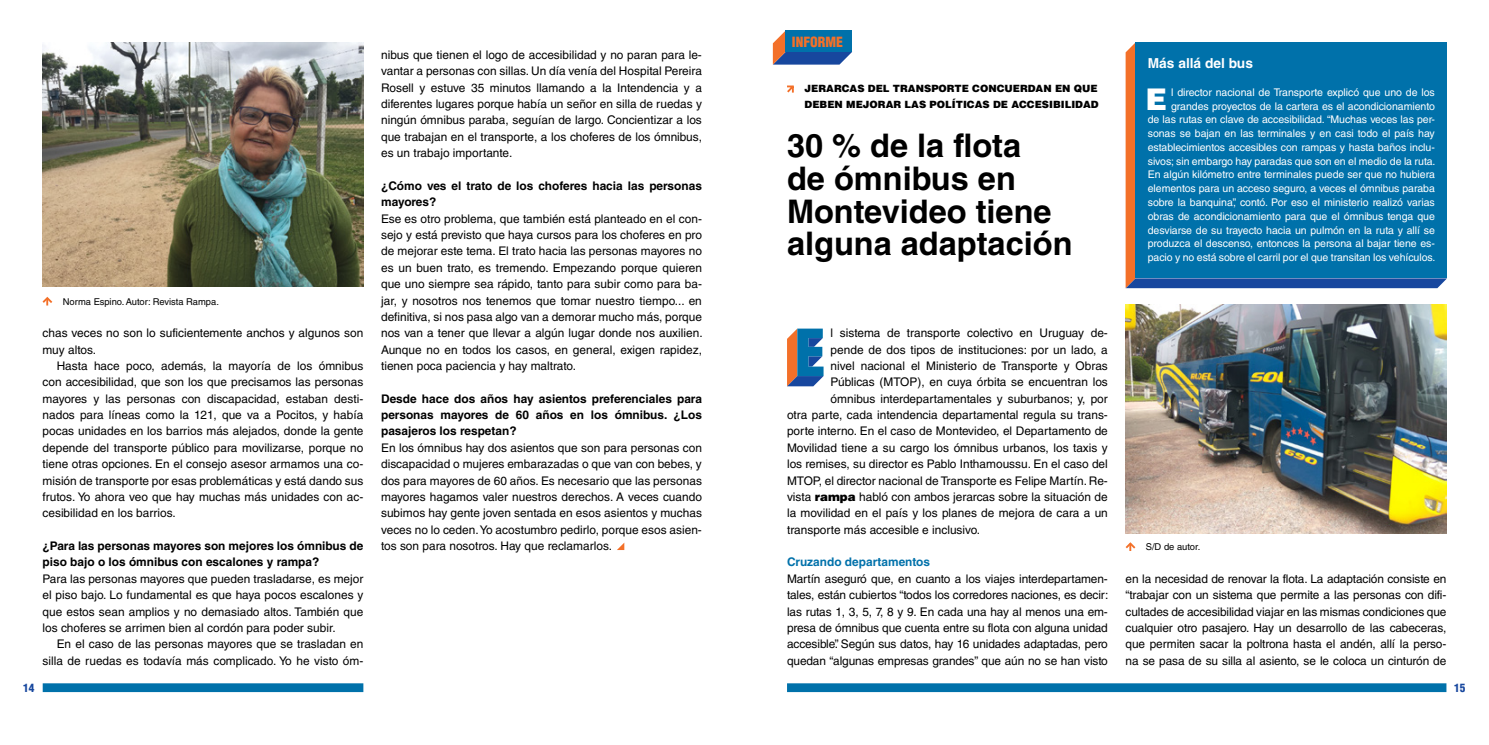
<style>
.page{position:relative;width:1489px;height:745px;background:#fff}
.page>*{position:absolute;margin:0;border:0;box-sizing:border-box;transform-origin:0 0}
.t1{font:700 32.5px/32.8px "Helvetica LT Std";color:#000}
.t2{font:900 29.88px "Helvetica LT Std";color:#fff}
.t3{font:700 13.75px "Helvetica LT Std";color:#fff}
.t4{font:900 condensed 13.75px "Helvetica LT Std";color:#f37029}
.t5{font:11.88px/16.4px "Helvetica LT Std";color:#000;text-align:justify}
.t6{font:700 11.88px/16.4px "Helvetica LT Std";color:#000}
.t7{font:700 11.88px "Helvetica LT Std";color:#0071aa}
.t8{font:900 condensed 11.25px "Helvetica LT Std";color:#17479e}
.t9{font:10.5px/13.8px "Helvetica LT Std";letter-spacing:-.005em;color:#fff;text-align:right}
.t10{font:900 10px/16.4px "Helvetica LT Std";color:#000}
.t11{font:9.38px "Helvetica LT Std";color:#000}
.s1{font-weight:900}
</style>
<div class="page">
<div style="left:43px;top:682px;width:320px;height:9px;background:#0071aa"></div>
<div style="left:787px;top:682px;width:659px;height:9px;background:#0071aa"></div>
<svg style="left:618px;top:543px;width:6px;height:6px"></svg>
<svg style="left:772px;top:31px;width:80px;height:34px"></svg>
<div style="left:785px;top:30px;width:67px;height:22px;background:#0071aa"></div>
<svg style="left:787px;top:85px;width:7px;height:8px"></svg>
<svg style="left:787px;top:328px;width:36px;height:58px;background:#5a7994"></svg>
<svg style="left:1125px;top:43px;width:321px;height:245px;background:#7d6275"></svg>
<div style="left:1135px;top:43px;width:311px;height:235px;background:#0071aa"></div>
<img style="left:43px;top:43px;width:320px;height:243px">
<svg style="left:42px;top:296px;width:11px;height:9px"></svg>
<img style="left:1125px;top:304px;width:321px;height:229px">
<svg style="left:1125px;top:542px;width:11px;height:8px"></svg>
<p class="t11" style="left:63px;top:295px;width:158px">Norma Espino. Autor: Revista Rampa.</p>
<p class="t5" style="left:43px;top:324px;width:322px">chas veces no son lo suficientemente anchos y algunos son muy altos.</p>
<p class="t5" style="left:43px;top:357px;width:322px;text-indent:14px">Hasta hace poco, además, la mayoría de los ómnibus con accesibilidad, que son los que precisamos las personas mayores y las personas con discapacidad, estaban desti&shy;nados para líneas como la 121, que va a Pocitos, y había pocas unidades en los barrios más alejados, donde la gente depende del transporte público para movilizarse, porque no tiene otras opciones. En el consejo asesor armamos una co&shy;misión de transporte por esas problemáticas y está dando sus frutos. Yo ahora veo que hay muchas más unidades con ac&shy;cesibilidad en los barrios.</p>
<p class="t6" style="left:43px;top:537px;width:322px">¿Para las personas mayores son mejores los ómnibus de piso bajo o los ómnibus con escalones y rampa?</p>
<p class="t5" style="left:43px;top:570px;width:322px">Para las personas mayores que pueden trasladarse, es mejor el piso bajo. Lo fundamental es que haya pocos escalones y que estos sean amplios y no demasiado altos. También que los choferes se arrimen bien al cordón para poder subir.</p>
<p class="t5" style="left:43px;top:635px;width:322px;text-align:right">En el caso de las personas mayores que se trasladan en silla de ruedas es todavía más complicado. Yo he visto óm-</p>
<p class="t5" style="left:381px;top:46px;width:322px">nibus que tienen el logo de accesibilidad y no paran para le&shy;vantar a personas con sillas. Un día venía del Hospital Pereira Rosell y estuve 35 minutos llamando a la Intendencia y a diferentes lugares porque había un señor en silla de ruedas y ningún ómnibus paraba, seguían de largo. Concientizar a los que trabajan en el transporte, a los choferes de los ómnibus, es un trabajo importante.</p>
<p class="t6" style="left:381px;top:177px;width:322px">¿Cómo ves el trato de los choferes hacia las personas mayores?</p>
<p class="t5" style="left:381px;top:210px;width:323px">Ese es otro problema, que también está planteado en el con&shy;sejo y está previsto que haya cursos para los choferes en pro de mejorar este tema. El trato hacia las personas mayores no es un buen trato, es tremendo. Empezando porque quieren que uno siempre sea rápido, tanto para subir como para ba&shy;jar, y nosotros nos tenemos que tomar nuestro tiempo... en definitiva, si nos pasa algo van a demorar mucho más, porque nos van a tener que llevar a algún lugar donde nos auxilien.<br>Aunque no en todos los casos, en general, exigen rapidez, tienen poca paciencia y hay maltrato.</p>
<p class="t6" style="left:381px;top:390px;width:322px;text-align:justify">Desde hace dos años hay asientos preferenciales para personas mayores de 60 años en los ómnibus. ¿Los pasajeros los respetan?</p>
<p class="t5" style="left:381px;top:439px;width:322px">En los ómnibus hay dos asientos que son para personas con discapacidad o mujeres embarazadas o que van con bebes, y dos para mayores de 60 años. Es necesario que las personas mayores hagamos valer nuestros derechos. A veces cuando subimos hay gente joven sentada en esos asientos y muchas veces no lo ceden. Yo acostumbro pedirlo, porque esos asien&shy;tos son para nosotros. Hay que reclamarlos.</p>
<p class="t4" style="left:791px;top:33px;width:53px">INFORME</p>
<p class="t10" style="left:804px;top:80px;width:295px">JERARCAS DEL TRANSPORTE CONCUERDAN EN QUE<br>DEBEN MEJORAR LAS POLÍTICAS DE ACCESIBILIDAD</p>
<h1 class="t1" style="left:787px;top:129px;width:287px">30 % de la flota<br>de ómnibus en<br>Montevideo tiene alguna adaptación</h1>
<p class="t3" style="left:1147px;top:55px;width:107px">Más allá del bus</p>
<h2 class="t2" style="left:1145px;top:79px;width:23px">E</h2>
<p class="t9" style="left:1147px;top:85px;width:289px">l director nacional de Transporte explicó que uno de los grandes proyectos de la cartera es el acondicionamiento<br>de las rutas en clave de accesibilidad. “Muchas veces las per&shy;sonas se bajan en las terminales y en casi todo el país hay establecimientos accesibles con rampas y hasta baños inclu&shy;sivos; sin embargo hay paradas que son en el medio de la ruta.<br>En algún kilómetro entre terminales puede ser que no hubiera elementos para un acceso seguro, a veces el ómnibus paraba sobre la banquina”, contó. Por eso el ministerio realizó varias obras de acondicionamiento para que el ómnibus tenga que desviarse de su trayecto hacia un pulmón en la ruta y allí se produzca el descenso, entonces la persona al bajar tiene es&shy;pacio y no está sobre el carril por el que transitan los vehículos.</p>
<p class="t5" style="left:830px;top:324px;width:279px">l sistema de transporte colectivo en Uruguay de-</p>
<p class="t5" style="left:830px;top:341px;width:279px">pende de dos tipos de instituciones: por un lado, a</p>
<p class="t5" style="left:830px;top:357px;width:279px">nivel nacional el Ministerio de Transporte y Obras</p>
<p class="t5" style="left:830px;top:373px;width:279px">Públicas (MTOP), en cuya órbita se encuentran los</p>
<p class="t5" style="left:830px;top:390px;width:279px">ómnibus interdepartamentales y suburbanos; y, por</p>
<p class="t5" style="left:787px;top:406px;width:322px">otra parte, cada intendencia departamental regula su trans-</p>
<p class="t5" style="left:787px;top:423px;width:322px">porte interno. En el caso de Montevideo, el Departamento de</p>
<p class="t5" style="left:787px;top:439px;width:322px">Movilidad tiene a su cargo los ómnibus urbanos, los taxis y</p>
<p class="t5" style="left:787px;top:455px;width:322px">los remises, su director es Pablo Inthamoussu. En el caso del</p>
<p class="t5" style="left:787px;top:472px;width:322px">MTOP, el director nacional de Transporte es Felipe Martín. Re-</p>
<p class="t5" style="left:787px;top:488px;width:322px">vista <span class="s1">rampa</span> habló con ambos jerarcas sobre la situación de</p>
<p class="t5" style="left:787px;top:504px;width:322px">la movilidad en el país y los planes de mejora de cara a un</p>
<p class="t5" style="left:787px;top:521px;width:195px">transporte más accesible e inclusivo.</p>
<p class="t7" style="left:787px;top:554px;width:144px">Cruzando departamentos</p>
<p class="t5" style="left:787px;top:570px;width:323px">Martín aseguró que, en cuanto a los viajes interdepartamen&shy;tales, están cubiertos “todos los corredores naciones, es decir: las rutas 1, 3, 5, 7, 8 y 9. En cada una hay al menos una em&shy;presa de ómnibus que cuenta entre su flota con alguna unidad accesible”. Según sus datos, hay 16 unidades adaptadas, pero quedan “algunas empresas grandes” que aún no se han visto</p>
<p class="t11" style="left:1145px;top:541px;width:56px">S/D de autor.</p>
<p class="t5" style="left:1125px;top:570px;width:322px">en la necesidad de renovar la flota. La adaptación consiste en “trabajar con un sistema que permite a las personas con difi&shy;cultades de accesibilidad viajar en las mismas condiciones que cualquier otro pasajero. Hay un desarrollo de las cabeceras, que permiten sacar la poltrona hasta el andén, allí la perso&shy;na se pasa de su silla al asiento, se le coloca un cinturón de</p>
<p class="t8" style="left:23px;top:679px;width:13px">14</p>
<p class="t8" style="left:1453px;top:680px;width:13px">15</p>
</div>
